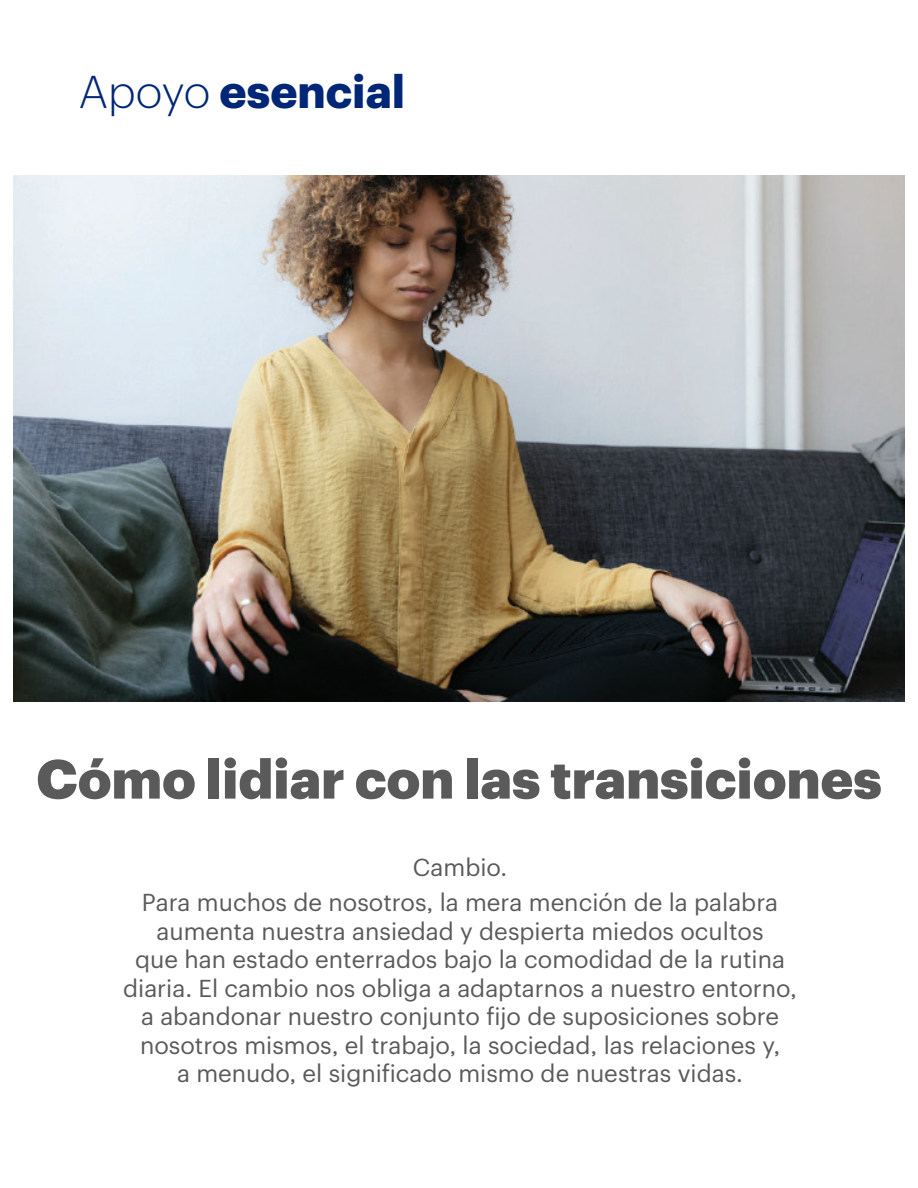
<style>
.page{position:relative;width:918px;height:1188px;background:#fff}
.page>*{position:absolute;margin:0;border:0;box-sizing:border-box;transform-origin:0 0}
.Headline{font:900 54px "Graphik UHG";color:#5a5a5a}
.t1{font:700 45.3px "Graphik";color:#002677}
.Headline-subhead{font:24px/28.5px "Graphik UHG";color:#5a5a5a;text-align:center}
.s1{font-weight:300;font-size:45px}
</style>
<div class="page">
<img style="left:14px;top:176px;width:890px;height:526px">
<h2 class="t1" style="left:79px;top:56px;width:328px"><span class="s1">Apoyo</span> esencial</h2>
<p class="Headline" style="left:36px;top:737px;width:847px">Cómo lidiar con las transiciones</p>
<p class="Headline-subhead" style="left:413px;top:851px;width:96px">Cambio.</p>
<p class="Headline-subhead" style="left:123px;top:886px;width:675px">Para muchos de nosotros, la mera mención de la palabra aumenta nuestra ansiedad y despierta miedos ocultos<br>que han estado enterrados bajo la comodidad de la rutina diaria. El cambio nos obliga a adaptarnos a nuestro entorno, a abandonar nuestro conjunto fijo de suposiciones sobre nosotros mismos, el trabajo, la sociedad, las relaciones y,<br>a menudo, el significado mismo de nuestras vidas.</p>
</div>
